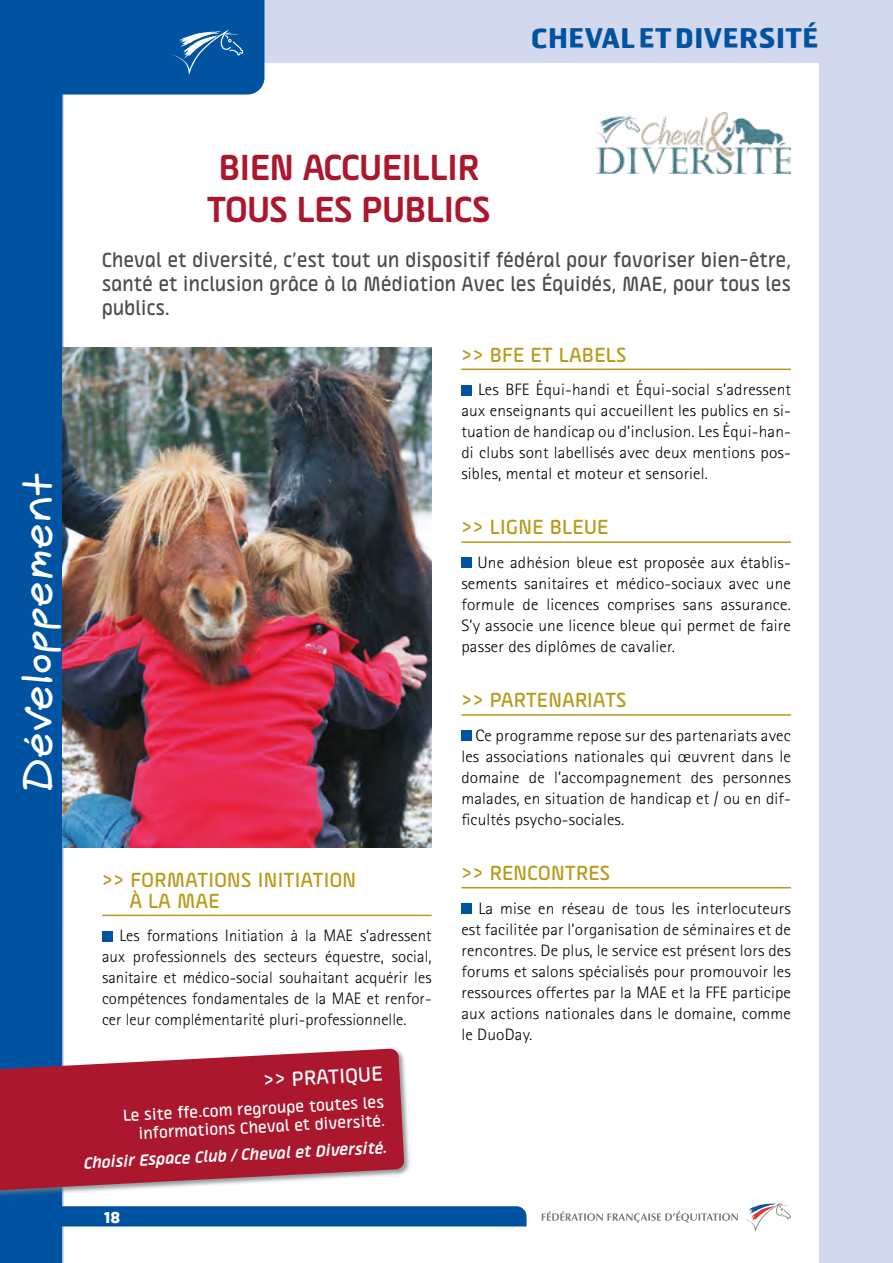
<style>
.page{position:relative;width:893px;height:1263px;background:#d2d8ee}
.page>*{position:absolute;margin:0;border:0;box-sizing:border-box;transform-origin:0 0}
.t1{font:42px "Gemelli";color:#fff}
.t2{font:700 34.5px/41.4px "Alpineo";color:#ab182d;text-align:center}
.t3{font:700 27px "Hermes";letter-spacing:.015em;color:#0053a1}
.t4{font:500 19.5px/24px "Alpineo";letter-spacing:.02em;color:#4a4a49;text-align:justify;scale:.95 1}
.t5{font:500 19.5px/21px "Alpineo";letter-spacing:.02em;color:#b89a18}
.t6{font:500 19.5px "Alpineo";color:#fff}
.t7{font:300 16.5px/21px "Rotis Sans Serif";letter-spacing:.01em;color:#000;text-align:justify;scale:1.05 1}
.t8{font:300 16.5px/21px "Rotis Sans Serif";letter-spacing:.01em;color:#000;text-align:justify}
.t9{font:500 15.3px/18.5px "Alpineo";color:#fff;text-align:right}
.t10{font:italic 700 15.3px "Alpineo";color:#fff}
.t11{font:700 15px "Hermes";color:#fff}
</style>
<div class="page">
<div style="left:64px;top:64px;width:755px;height:1199px;background:#fff"></div>
<div style="left:0;top:0;width:62px;height:1263px;background:#0053a1"></div>
<div style="left:62px;top:1206px;width:464px;height:20px;background:#0053a1"></div>
<svg style="left:542px;top:1211px;width:196px;height:12px"></svg>
<svg style="left:745px;top:1202px;width:46px;height:30px"></svg>
<div style="left:62px;top:0;width:202px;height:94px;background:#0053a1"></div>
<hr style="left:102px;top:915px;width:330px;height:1px;background:#b89a18">
<div style="left:102px;top:931px;width:11px;height:10px;background:#0053a1"></div>
<hr style="left:461px;top:369px;width:330px;height:1px;background:#b89a18">
<hr style="left:461px;top:541px;width:330px;height:2px;background:#b89a18">
<hr style="left:461px;top:714px;width:330px;height:2px;background:#b89a18">
<hr style="left:461px;top:887px;width:330px;height:1px;background:#b89a18">
<div style="left:461px;top:385px;width:11px;height:10px;background:#0053a1"></div>
<div style="left:461px;top:557px;width:11px;height:11px;background:#0053a1"></div>
<div style="left:461px;top:730px;width:11px;height:11px;background:#0053a1"></div>
<div style="left:461px;top:903px;width:11px;height:11px;background:#0053a1"></div>
<div style="left:0;top:1048px;width:411px;height:152px;background:#73797c;opacity:.75"></div>
<svg style="left:0;top:1048px;width:404px;height:145px;background:#b0384b"></svg>
<img style="left:63px;top:347px;width:369px;height:501px">
<img style="left:596px;top:113px;width:195px;height:60px">
<h3 class="t3" style="left:531px;top:21px;width:289px">CHEVAL ET DIVERSITÉ</h3>
<h1 class="t1" style="left:13px;top:790px;width:321px;rotate:-90deg">Développement</h1>
<h2 class="t2" style="left:207px;top:147px;width:285px">BIEN ACCUEILLIR<br>TOUS LES PUBLICS</h2>
<p class="t4" style="left:102px;top:248px;width:727px">Cheval et diversité, c’est tout un dispositif fédéral pour favoriser bien-être, santé et inclusion grâce à la Médiation Avec les Équidés, MAE, pour tous les publics.</p>
<p class="t5" style="left:130px;top:869px;width:228px;text-indent:-28px">&gt;&gt; FORMATIONS INITIATION<br>À LA MAE</p>
<p class="t8" style="left:102px;top:925px;width:331px;text-indent:18px">Les formations Initiation à la MAE s’adressent aux professionnels des secteurs équestre, social, sanitaire et médico-social souhaitant acquérir les compétences fondamentales de la MAE et renfor&shy;cer leur complémentarité pluri-professionnelle.</p>
<p class="t6" style="left:263px;top:1069px;width:121px;rotate:-3deg">&gt;&gt; PRATIQUE</p>
<p class="t9" style="left:123px;top:1107px;width:263px;rotate:-3deg">Le site ffe.com regroupe toutes les informations Cheval et diversité.</p>
<p class="t10" style="left:83px;top:1154px;width:305px;rotate:-3deg">Choisir Espace Club / Cheval et Diversité.</p>
<p class="t11" style="left:104px;top:1207px;width:18px">18</p>
<p class="t5" style="left:461px;top:344px;width:167px">&gt;&gt; BFE ET LABELS</p>
<p class="t7" style="left:461px;top:379px;width:315px;text-indent:17px">Les BFE Équi-handi et Équi-social s’adressent aux enseignants qui accueillent les publics en si&shy;tuation de handicap ou d’inclusion. Les Équi-han&shy;di clubs sont labellisés avec deux mentions pos&shy;sibles, mental et moteur et sensoriel.</p>
<p class="t5" style="left:461px;top:517px;width:148px">&gt;&gt; LIGNE BLEUE</p>
<p class="t7" style="left:461px;top:552px;width:315px;text-indent:16px">Une adhésion bleue est proposée aux établis&shy;sements sanitaires et médico-sociaux avec une formule de licences comprises sans assurance.<br>S’y associe une licence bleue qui permet de faire passer des diplômes de cavalier.</p>
<p class="t5" style="left:461px;top:690px;width:167px">&gt;&gt; PARTENARIATS</p>
<p class="t7" style="left:461px;top:725px;width:315px;text-indent:14px">Ce programme repose sur des partenariats avec les associations nationales qui œuvrent dans le domaine de l’accompagnement des personnes malades, en situation de handicap et / ou en dif&shy;ficultés psycho-sociales.</p>
<p class="t5" style="left:461px;top:862px;width:150px">&gt;&gt; RENCONTRES</p>
<p class="t7" style="left:461px;top:898px;width:315px;text-indent:17px">La mise en réseau de tous les interlocuteurs est facilitée par l’organisation de séminaires et de rencontres. De plus, le service est présent lors des forums et salons spécialisés pour promouvoir les ressources offertes par la MAE et la FFE participe aux actions nationales dans le domaine, comme le DuoDay.</p>
</div>
